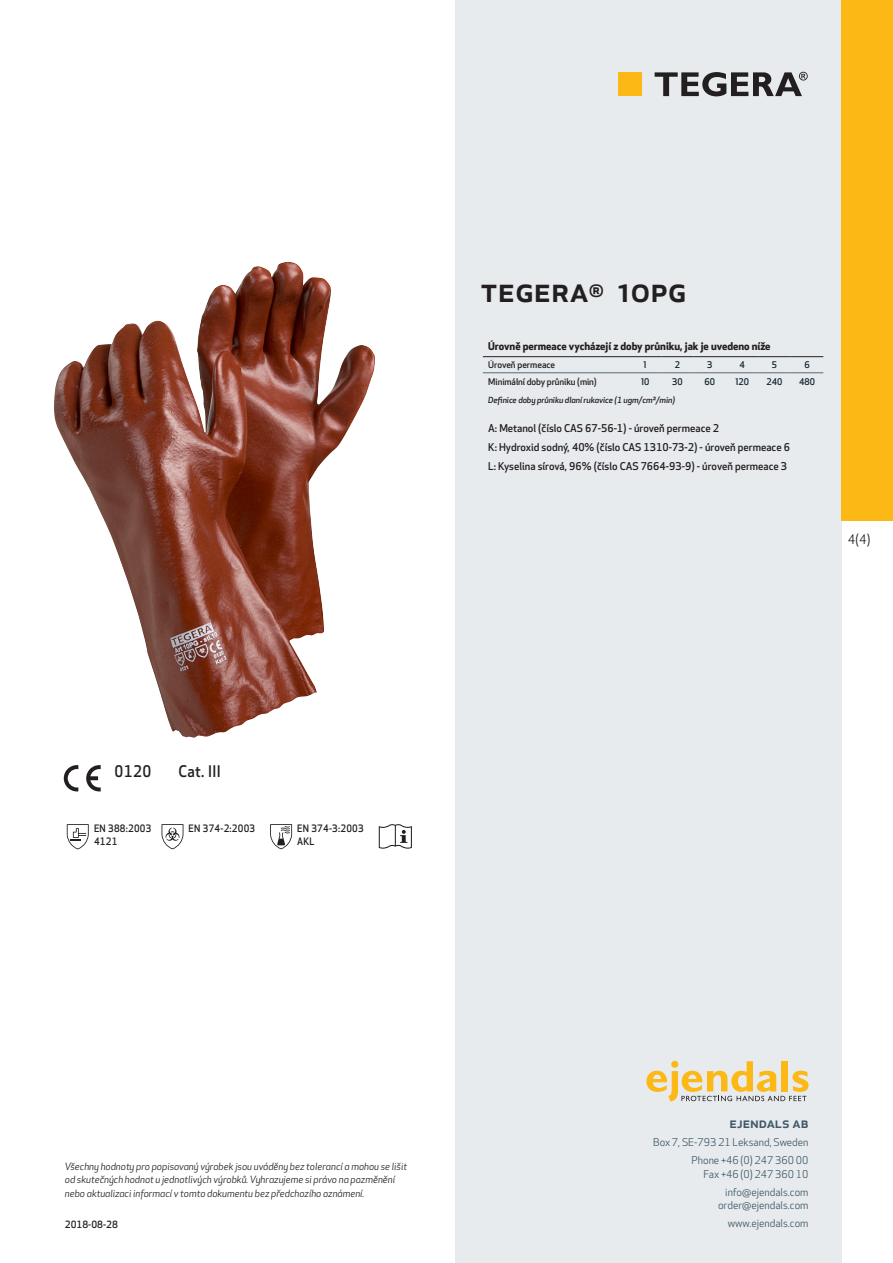
<style>
.page{position:relative;width:893px;height:1263px;background:#fff}
.page>*{position:absolute;margin:0;border:0;box-sizing:border-box;transform-origin:0 0}
.prodname{font:500 34.5px "Apex New";color:#231f20}
.Artikel{font:500 15.6px "Apex New";letter-spacing:.025em;color:#231f20;scale:.95 1}
.t1{font:500 15px "Apex New";color:#405968}
.t2{font:12.75px "Apex New";color:#231f20}
.Artikel-2{font:500 10.5px/19.2px "Apex New";color:#231f20}
.t3{font:10.5px/18px "Apex New";color:#405968;text-align:right}
.Artikel-3{font:700 10.5px "Apex New";color:#231f20}
.Artikel-4{font:500 10.05px/13.2px "Apex New";letter-spacing:.025em;color:#231f20;scale:.95 1}
.t4{font:italic 9.75px/13.5px "Apex New";color:#231f20}
.t5{font:500 9.75px "Apex New";color:#231f20}
.Artikel-5{font:500 9px "Apex New";letter-spacing:-.01em;color:#231f20}
.Artikel-6{font:500 9px "Apex New";color:#122632}
.Artikel-7{font:italic 500 8.25px "Apex New";letter-spacing:-.01em;color:#231f20}
</style>
<div class="page">
<div style="left:455px;top:0;width:387px;height:1263px;background:#e8ebee"></div>
<svg style="left:646px;top:1061px;width:162px;height:40px"></svg>
<div style="left:618px;top:72px;width:24px;height:24px;background:#fcb814"></div>
<svg style="left:655px;top:72px;width:153px;height:24px"></svg>
<svg style="left:86px;top:765px;width:15px;height:26px"></svg>
<svg style="left:64px;top:765px;width:14px;height:26px"></svg>
<svg style="left:67px;top:824px;width:22px;height:25px"></svg>
<svg style="left:162px;top:824px;width:21px;height:25px"></svg>
<svg style="left:270px;top:824px;width:22px;height:25px"></svg>
<svg style="left:379px;top:824px;width:33px;height:25px"></svg>
<hr style="left:483px;top:372px;width:146px;height:1px;background:#556975">
<hr style="left:629px;top:372px;width:32px;height:1px;background:#556975">
<hr style="left:661px;top:372px;width:33px;height:1px;background:#556975">
<hr style="left:694px;top:372px;width:32px;height:1px;background:#556975">
<hr style="left:726px;top:372px;width:32px;height:1px;background:#556975">
<hr style="left:758px;top:372px;width:33px;height:1px;background:#556975">
<hr style="left:791px;top:372px;width:32px;height:1px;background:#556975">
<hr style="left:483px;top:356px;width:146px;height:1px;background:#231f20">
<hr style="left:629px;top:356px;width:32px;height:1px;background:#231f20">
<hr style="left:661px;top:356px;width:33px;height:1px;background:#231f20">
<hr style="left:694px;top:356px;width:32px;height:1px;background:#231f20">
<hr style="left:726px;top:356px;width:32px;height:1px;background:#231f20">
<hr style="left:758px;top:356px;width:33px;height:1px;background:#231f20">
<hr style="left:791px;top:356px;width:32px;height:1px;background:#231f20">
<div style="left:842px;top:0;width:51px;height:520px;background:#fcb814"></div>
<img style="left:54px;top:262px;width:263px;height:476px">
<p class="Artikel" style="left:115px;top:761px;width:40px">0120</p>
<p class="Artikel" style="left:178px;top:761px;width:46px">Cat. III</p>
<p class="Artikel-4" style="left:94px;top:821px;width:62px">EN 388:2003<br>4121</p>
<p class="Artikel-4" style="left:189px;top:821px;width:72px">EN 374-2:2003</p>
<p class="Artikel-4" style="left:297px;top:821px;width:72px">EN 374-3:2003<br>AKL</p>
<p class="prodname" style="left:480px;top:266px;width:208px">TEGERA<sup>®</sup> 10PG</p>
<p class="Artikel-3" style="left:488px;top:339px;width:284px">Úrovně permeace vycházejí z doby průniku, jak je uvedeno níže</p>
<p class="Artikel-5" style="left:488px;top:359px;width:68px">Úroveň permeace</p>
<p class="Artikel-6" style="left:644px;top:359px;width:5px">1</p>
<p class="Artikel-6" style="left:675px;top:359px;width:7px">2</p>
<p class="Artikel-6" style="left:707px;top:359px;width:7px">3</p>
<p class="Artikel-6" style="left:739px;top:359px;width:7px">4</p>
<p class="Artikel-6" style="left:772px;top:359px;width:7px">5</p>
<p class="Artikel-6" style="left:804px;top:359px;width:7px">6</p>
<p class="Artikel-5" style="left:488px;top:376px;width:110px">Minimální doby průniku (min)</p>
<p class="Artikel-6" style="left:641px;top:376px;width:10px">10</p>
<p class="Artikel-6" style="left:672px;top:376px;width:12px">30</p>
<p class="Artikel-6" style="left:704px;top:376px;width:12px">60</p>
<p class="Artikel-6" style="left:735px;top:376px;width:15px">120</p>
<p class="Artikel-6" style="left:766px;top:376px;width:17px">240</p>
<p class="Artikel-6" style="left:799px;top:376px;width:17px">480</p>
<p class="Artikel-7" style="left:488px;top:394px;width:188px">Definice doby průniku dlaní rukavice (1 ugm/cm²/min)</p>
<p class="Artikel-2" style="left:488px;top:418px;width:303px">A: Metanol (číslo CAS 67-56-1) - úroveň permeace 2<br>K: Hydroxid sodný, 40% (číslo CAS 1310-73-2) - úroveň permeace 6<br>L: Kyselina sírová, 96% (číslo CAS 7664-93-9) - úroveň permeace 3</p>
<h3 class="t2" style="left:848px;top:531px;width:24px">4(4)</h3>
<p class="t4" style="left:65px;top:1159px;width:344px">Všechny hodnoty pro popisovaný výrobek jsou uváděny bez tolerancí a mohou se lišit od skutečných hodnot u jednotlivých výrobků. Vyhrazujeme si právo na pozměnění nebo aktualizaci informací v tomto dokumentu bez předchozího oznámení.</p>
<p class="t5" style="left:65px;top:1218px;width:54px">2018-08-28</p>
<h3 class="t1" style="left:729px;top:1113px;width:80px">ejendals ab</h3>
<p class="t3" style="left:653px;top:1133px;width:157px">Box 7, SE-793 21 Leksand, Sweden<br>Phone +46 (0) 247 360 00</p>
<p class="t3" style="left:703px;top:1165px;width:107px">Fax +46 (0) 247 360 10 info@ejendals.com</p>
<p class="t3" style="left:718px;top:1196px;width:92px">order@ejendals.com</p>
<p class="t3" style="left:728px;top:1215px;width:82px">www.ejendals.com</p>
</div>
